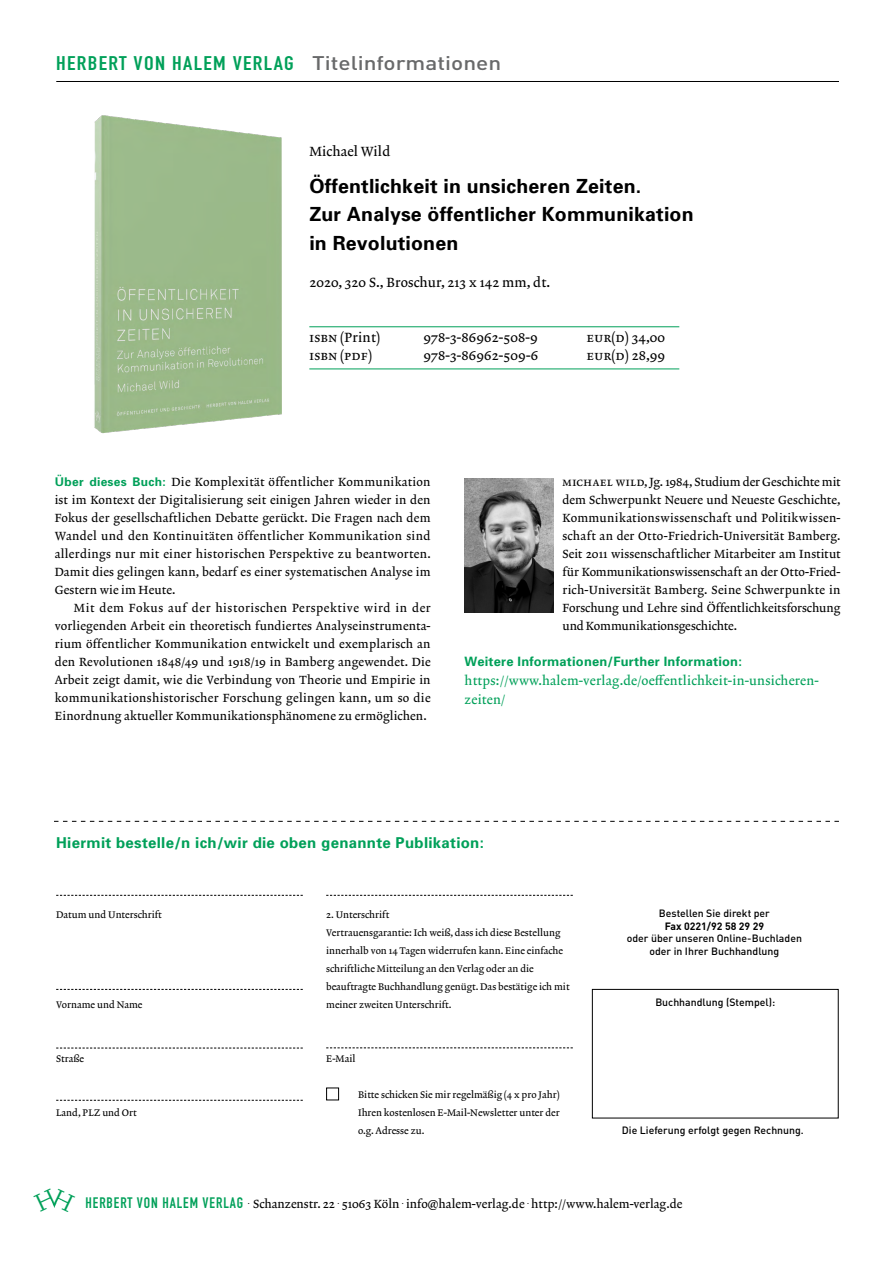
<style>
.page{position:relative;width:893px;height:1263px;background:#fff}
.page>*{position:absolute;margin:0;border:0;box-sizing:border-box;transform-origin:0 0}
.Titel{font:700 19.5px/28.5px "Univers";letter-spacing:.01em;color:#000}
.t1{font:19.5px "DIN Engschrift";letter-spacing:.06em;color:#00a059;scale:1.16 1}
.t2{font:700 15px "Univers";letter-spacing:.02em;color:#00a059}
.neu_body_isbn_klein{font:13.5px "Lexicon No 2 Roman A";letter-spacing:.01em;color:#000}
.Technik{font:13.5px "Lexicon No 2 Roman A";letter-spacing:.01em;color:#000}
.t3{font:12.9px/19.2px "Lexicon No 2 Roman A";letter-spacing:.015em;color:#00a059}
.body_1st{font:700 12.9px "Univers";letter-spacing:.015em;color:#00a059}
.body_1st-2{font:12px/18px "Lexicon No 2 Roman A";letter-spacing:.01em;color:#000;text-align:justify}
.body{font:12px/18px "Lexicon No 2 Roman A";letter-spacing:.01em;color:#000;text-align:justify}
.t4{font:500 10.5px/12.6px "DIN";color:#000;text-align:center}
.t5{font:700 10.5px "DIN";color:#000}
.t6{font:9.75px/18px "Lexicon No 2 Roman A";color:#000}
.s1{font-family:"DIN";font-weight:500;color:#68696a}
.s2{font-family:"Univers";font-weight:700;color:#00a059}
.s3{font-family:"DIN Engschrift";font-size:15px;color:#00a059}
</style>
<div class="page">
<svg style="left:56px;top:895px;width:247px;height:1px"></svg>
<svg style="left:326px;top:895px;width:247px;height:1px"></svg>
<svg style="left:56px;top:989px;width:247px;height:1px"></svg>
<svg style="left:56px;top:1100px;width:247px;height:1px"></svg>
<svg style="left:56px;top:1048px;width:247px;height:1px"></svg>
<svg style="left:326px;top:1047px;width:247px;height:1px"></svg>
<div style="left:592px;top:989px;width:247px;height:129px;border:1px solid #000"></div>
<div style="left:326px;top:1087px;width:13px;height:13px;border:1px solid #000"></div>
<hr style="left:56px;top:81px;width:783px;height:1px;background:#000">
<svg style="left:54px;top:821px;width:785px;height:1px"></svg>
<hr style="left:309px;top:326px;width:370px;height:1px;background:#00a059">
<hr style="left:309px;top:369px;width:370px;height:1px;background:#00a059">
<img style="left:465px;top:478px;width:89px;height:134px">
<img style="left:94px;top:115px;width:188px;height:319px">
<h1 class="t1" style="left:56px;top:52px;width:385px">HERBERT VON HALEM VERLAG <span class="s1">Titelinformationen</span></h1>
<p class="Technik" style="left:309px;top:143px;width:83px">Michael Wild</p>
<p class="Titel" style="left:309px;top:171px;width:386px">Öffentlichkeit in unsicheren Zeiten.<br>Zur Analyse öffentlicher Kommunikation in Revolutionen</p>
<p class="Technik" style="left:309px;top:274px;width:242px">2020, 320 S., Broschur, 213 x 142 mm, dt.</p>
<p class="neu_body_isbn_klein" style="left:309px;top:329px;width:72px">ISBN (Print)</p>
<p class="neu_body_isbn_klein" style="left:423px;top:329px;width:116px">978-3-86962-508-9</p>
<p class="neu_body_isbn_klein" style="left:587px;top:329px;width:80px">EUR(D) 34,00</p>
<p class="neu_body_isbn_klein" style="left:309px;top:347px;width:64px">ISBN (PDF)</p>
<p class="neu_body_isbn_klein" style="left:423px;top:347px;width:117px">978-3-86962-509-6</p>
<p class="neu_body_isbn_klein" style="left:587px;top:347px;width:80px">EUR(D) 28,99</p>
<p class="body_1st-2" style="left:55px;top:473px;width:377px"><span class="s2">Über dieses Buch:</span> Die Komplexität öffentlicher Kommunikation ist im Kontext der Digitalisierung seit einigen Jahren wieder in den Fokus der gesellschaftlichen Debatte gerückt. Die Fragen nach dem Wandel und den Kontinuitäten öffentlicher Kommunikation sind allerdings nur mit einer historischen Perspektive zu beantworten.<br>Damit dies gelingen kann, bedarf es einer systematischen Analyse im Gestern wie im Heute.</p>
<p class="body" style="left:55px;top:599px;width:378px;text-indent:19px">Mit dem Fokus auf der historischen Perspektive wird in der vorliegenden Arbeit ein theoretisch fundiertes Analyseinstrumenta&shy;rium öffentlicher Kommunikation entwickelt und exemplarisch an den Revolutionen 1848/49 und 1918/19 in Bamberg angewendet. Die Arbeit zeigt damit, wie die Verbindung von Theorie und Empirie in kommunikationshistorischer Forschung gelingen kann, um so die Einordnung aktueller Kommunikationsphänomene zu ermöglichen.</p>
<p class="body_1st-2" style="left:562px;top:473px;width:280px">Michael Wild, Jg. 1984, Studium der Geschichte mit dem Schwerpunkt Neuere und Neueste Geschichte, Kommunikationswissenschaft und Politikwissen&shy;schaft an der Otto-Friedrich-Universität Bamberg.<br>Seit 2011 wissenschaftlicher Mitarbeiter am Institut für Kommunikationswissenschaft an der Otto-Fried&shy;rich-Universität Bamberg. Seine Schwerpunkte in Forschung und Lehre sind Öffentlichkeitsforschung und Kommunikationsgeschichte.</p>
<p class="body_1st" style="left:465px;top:653px;width:279px">Weitere Informationen/Further Information:</p>
<p class="t3" style="left:465px;top:672px;width:356px">https://www.halem-verlag.de/oeffentlichkeit-in-unsicheren&shy;zeiten/</p>
<p class="t2" style="left:56px;top:832px;width:429px">Hiermit bestelle/n ich/wir die oben genannte Publikation:</p>
<p class="t6" style="left:56px;top:906px;width:107px">Datum und Unterschrift</p>
<p class="t6" style="left:326px;top:906px;width:245px">2. Unterschrift<br>Vertrauensgarantie: Ich weiß, dass ich diese Bestellung innerhalb von 14 Tagen widerrufen kann. Eine einfache schriftliche Mitteilung an den Verlag oder an die beauftragte Buchhandlung genügt. Das bestätige ich mit</p>
<p class="t6" style="left:56px;top:996px;width:88px">Vorname und Name</p>
<p class="t6" style="left:326px;top:996px;width:127px">meiner zweiten Unterschrift.</p>
<p class="t6" style="left:56px;top:1050px;width:29px">Straße</p>
<p class="t6" style="left:326px;top:1050px;width:31px">E-Mail</p>
<p class="t6" style="left:56px;top:1104px;width:82px">Land, PLZ und Ort</p>
<p class="t6" style="left:358px;top:1086px;width:203px;text-align:justify">Bitte schicken Sie mir regelmäßig (4 x pro Jahr)<br>Ihren kostenlosen E-Mail-Newsletter unter der o.g. Adresse zu.</p>
<p class="t4" style="left:659px;top:907px;width:112px">Bestellen Sie direkt per</p>
<p class="t5" style="left:665px;top:919px;width:101px">Fax 0221/92 58 29 29</p>
<p class="t4" style="left:627px;top:932px;width:177px">oder über unseren Online-Buchladen oder in Ihrer Buchhandlung</p>
<p class="t4" style="left:655px;top:996px;width:121px">Buchhandlung (Stempel):</p>
<p class="t4" style="left:622px;top:1123px;width:183px">Die Lieferung erfolgt gegen Rechnung.</p>
<p class="body" style="left:86px;top:1195px;width:598px"><span class="s3">HERBERT VON HALEM VERLAG</span> <sup>.</sup> Schanzenstr. 22 <sup>.</sup> 51063 Köln <sup>.</sup> info@halem-verlag.de <sup>.</sup> http://www.halem-verlag.de</p>
</div>
